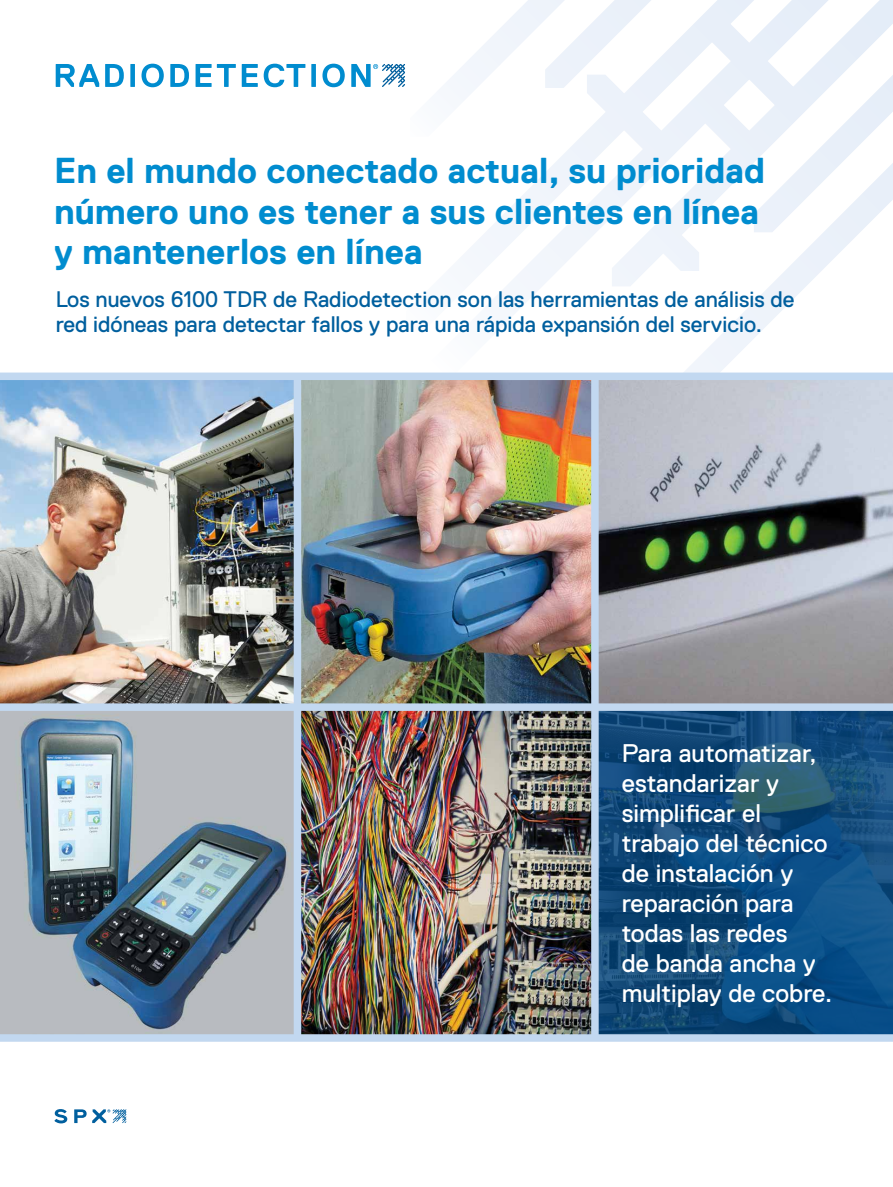
<style>
.page{position:relative;width:893px;height:1187px;background:#fff}
.page>*{position:absolute;margin:0;border:0;box-sizing:border-box;transform-origin:0 0}
.t1{font:700 36px/40.5px "Replica Std";color:#008ccf}
.t2{font:25.5px/30px "Replica Std";color:#fff}
.t3{font:22.5px/25.5px "Replica Std";color:#005f9e}
</style>
<div class="page">
<svg style="left:685px;top:271px;width:136px;height:101px"></svg>
<svg style="left:470px;top:271px;width:284px;height:59px"></svg>
<img style="left:301px;top:380px;width:592px;height:323px">
<img style="left:0;top:380px;width:294px;height:654px">
<svg style="left:599px;top:710px;width:294px;height:324px;background:#114b7c"></svg>
<img style="left:301px;top:710px;width:290px;height:324px">
<div style="left:0;top:1034px;width:893px;height:7px;background:#c2d8f0"></div>
<div style="left:0;top:703px;width:893px;height:7px;background:#c2d8f0"></div>
<div style="left:0;top:372px;width:893px;height:8px;background:#c2d8f0"></div>
<div style="left:294px;top:376px;width:7px;height:661px;background:#c2d8f0"></div>
<div style="left:591px;top:376px;width:8px;height:661px;background:#c2d8f0"></div>
<svg style="left:54px;top:1109px;width:13px;height:14px"></svg>
<svg style="left:74px;top:1109px;width:52px;height:13px"></svg>
<svg style="left:56px;top:64px;width:43px;height:23px"></svg>
<svg style="left:105px;top:64px;width:19px;height:23px"></svg>
<svg style="left:130px;top:64px;width:5px;height:23px"></svg>
<svg style="left:141px;top:64px;width:23px;height:23px"></svg>
<svg style="left:170px;top:64px;width:19px;height:23px"></svg>
<svg style="left:196px;top:64px;width:40px;height:23px"></svg>
<svg style="left:242px;top:64px;width:16px;height:23px"></svg>
<svg style="left:264px;top:64px;width:41px;height:23px"></svg>
<svg style="left:311px;top:64px;width:5px;height:23px"></svg>
<svg style="left:322px;top:64px;width:23px;height:23px"></svg>
<svg style="left:351px;top:0;width:542px;height:271px"></svg>
<h1 class="t1" style="left:54px;top:151px;width:713px">En el mundo conectado actual, su prioridad número uno es tener a sus clientes en línea y mantenerlos en línea</h1>
<p class="t3" style="left:56px;top:286px;width:740px">Los nuevos 6100 TDR de Radiodetection son las herramientas de análisis de red idóneas para detectar fallos y para una rápida expansión del servicio.</p>
<p class="t2" style="left:622px;top:738px;width:212px">Para automatizar, estandarizar y simplificar el trabajo del técnico de instalación y reparación para todas las redes<br>de banda ancha y multiplay de cobre.</p>
</div>
